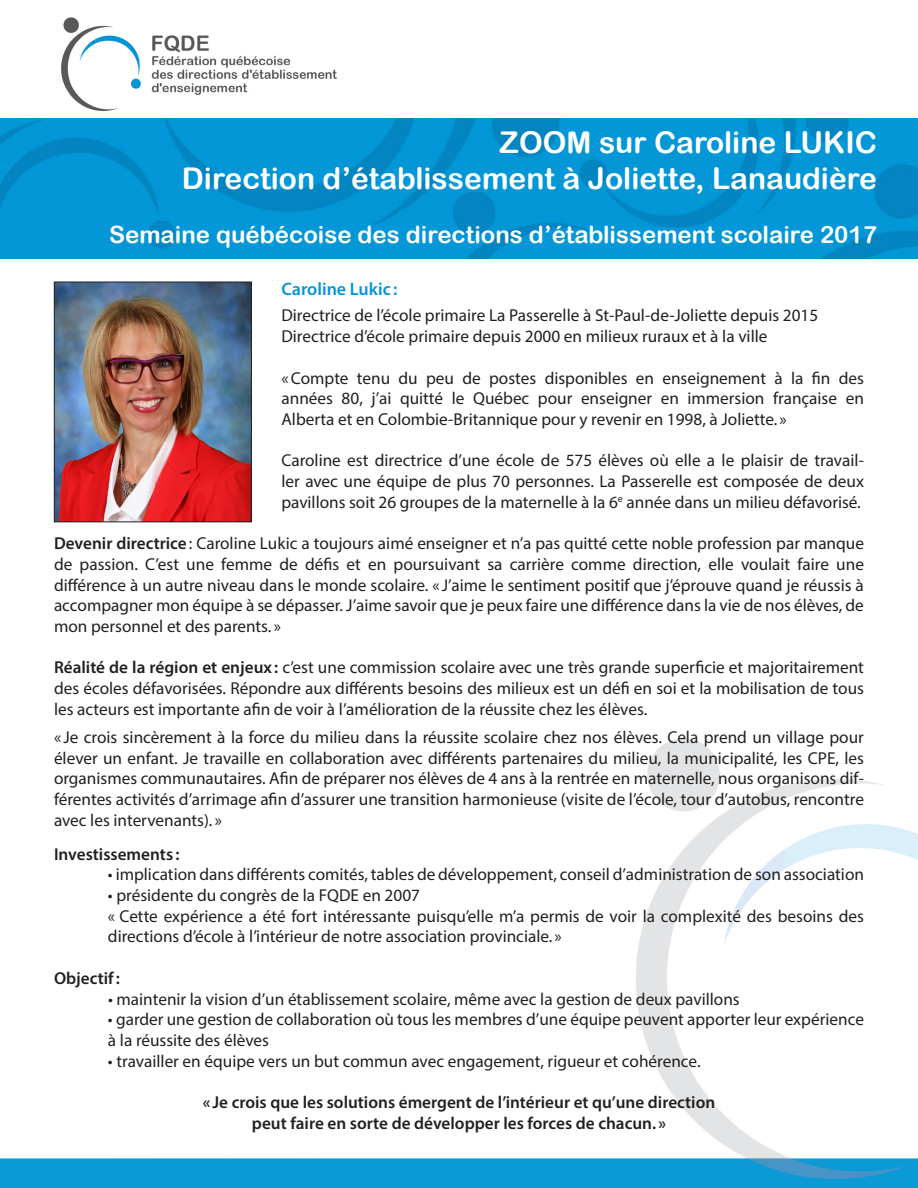
<style>
.page{position:relative;width:918px;height:1188px;background:#fff}
.page>*{position:absolute;margin:0;border:0;box-sizing:border-box;transform-origin:0 0}
.t1{font:30px "Arial Rounded MT Bold";color:#fff}
.t2{font:23.7px "Arial Rounded MT Bold";color:#fff}
.t3{font:600 18px "Myriad Pro";color:#0695d6}
.t4{font:17.25px/20.7px "Myriad Pro";color:#231f20;text-align:justify}
.t5{font:600 17.25px "Myriad Pro";color:#231f20}
.s1{font-weight:600}
</style>
<div class="page">
<img style="left:61px;top:17px;width:276px;height:94px">
<img style="left:0;top:118px;width:918px;height:140px">
<img style="left:0;top:738px;width:918px;height:450px">
<img style="left:56px;top:284px;width:194px;height:236px">
<div style="left:54px;top:282px;width:198px;height:240px;border:1px solid #231f20"></div>
<p class="t1" style="left:500px;top:125px;width:379px">ZOOM sur Caroline LUKIC</p>
<p class="t1" style="left:182px;top:161px;width:697px">Direction d’établissement à Joliette, Lanaudière</p>
<p class="t2" style="left:109px;top:221px;width:769px">Semaine québécoise des directions d’établissement scolaire 2017</p>
<p class="t3" style="left:281px;top:277px;width:117px">Caroline Lukic :</p>
<p class="t4" style="left:281px;top:305px;width:538px">Directrice de l’école primaire La Passerelle à St-Paul-de-Joliette depuis 2015</p>
<p class="t4" style="left:281px;top:326px;width:487px">Directrice d’école primaire depuis 2000 en milieux ruraux et à la ville</p>
<p class="t4" style="left:281px;top:367px;width:584px">«Compte tenu du peu de postes disponibles en enseignement à la fin des années 80, j’ai quitté le Québec pour enseigner en immersion française en Alberta et en Colombie-Britannique pour y revenir en 1998, à Joliette. »</p>
<p class="t4" style="left:281px;top:450px;width:584px">Caroline est directrice d’une école de 575 élèves où elle a le plaisir de travail&shy;ler avec une équipe de plus 70 personnes. La Passerelle est composée de deux pavillons soit 26 groupes de la maternelle à la 6<sup>e</sup> année dans un milieu défavorisé.</p>
<p class="t4" style="left:54px;top:533px;width:812px"><span class="s1">Devenir directrice</span>: Caroline Lukic a toujours aimé enseigner et n’a pas quitté cette noble profession par manque de passion. C’est une femme de défis et en poursuivant sa carrière comme direction, elle voulait faire une différence à un autre niveau dans le monde scolaire. « J’aime le sentiment positif que j’éprouve quand je réussis à accompagner mon équipe à se dépasser. J’aime savoir que je peux faire une différence dans la vie de nos élèves, de mon personnel et des parents. »</p>
<p class="t4" style="left:54px;top:657px;width:812px"><span class="s1">Réalité de la région et enjeux :</span> c’est une commission scolaire avec une très grande superficie et majoritairement des écoles défavorisées. Répondre aux différents besoins des milieux est un défi en soi et la mobilisation de tous les acteurs est importante afin de voir à l’amélioration de la réussite chez les élèves.</p>
<p class="t4" style="left:54px;top:727px;width:812px">« Je crois sincèrement à la force du milieu dans la réussite scolaire chez nos élèves. Cela prend un village pour élever un enfant. Je travaille en collaboration avec différents partenaires du milieu, la municipalité, les CPE, les organismes communautaires. Afin de préparer nos élèves de 4 ans à la rentrée en maternelle, nous organisons dif&shy;férentes activités d’arrimage afin d’assurer une transition harmonieuse (visite de l’école, tour d’autobus, rencontre avec les intervenants). »</p>
<p class="t5" style="left:54px;top:843px;width:127px">Investissements :</p>
<p class="t4" style="left:108px;top:864px;width:758px">• implication dans différents comités, tables de développement, conseil d’administration de son association</p>
<p class="t4" style="left:108px;top:885px;width:314px">• présidente du congrès de la FQDE en 2007</p>
<p class="t4" style="left:108px;top:905px;width:758px">« Cette expérience a été fort intéressante puisqu’elle m’a permis de voir la complexité des besoins des directions d’école à l’intérieur de notre association provinciale. »</p>
<p class="t5" style="left:54px;top:967px;width:67px">Objectif:</p>
<p class="t4" style="left:108px;top:988px;width:633px">• maintenir la vision d’un établissement scolaire, même avec la gestion de deux pavillons</p>
<p class="t4" style="left:108px;top:1009px;width:758px">• garder une gestion de collaboration où tous les membres d’une équipe peuvent apporter leur expérience à la réussite des élèves</p>
<p class="t4" style="left:108px;top:1050px;width:594px">• travailler en équipe vers un but commun avec engagement, rigueur et cohérence.</p>
<p class="t5" style="left:203px;top:1091px;width:514px">« Je crois que les solutions émergent de l’intérieur et qu’une direction</p>
<p class="t5" style="left:252px;top:1112px;width:416px">peut faire en sorte de développer les forces de chacun. »</p>
</div>
